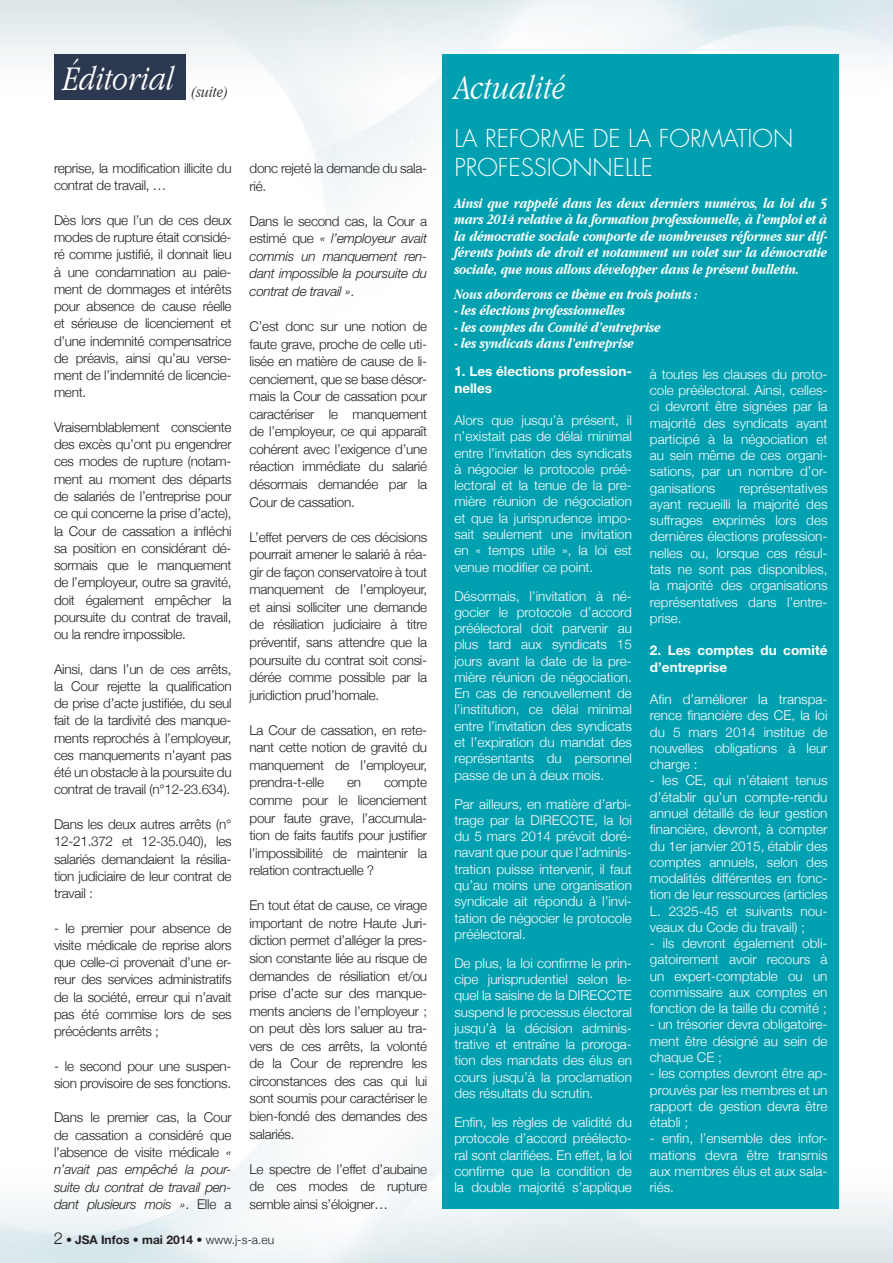
<style>
.page{position:relative;width:893px;height:1263px;background:#fff}
.page>*{position:absolute;margin:0;border:0;box-sizing:border-box;transform-origin:0 0}
.t1{font:italic 300 condensed 36px "Garamond";color:#fff}
.t2{font:300 24px "Futura";color:#fff}
.t3{font:italic 300 condensed 16.5px "Garamond";color:#231f20}
.t4{font:italic 700 condensed 15px/16.5px "Garamond";letter-spacing:-.01em;color:#fff;text-align:justify}
.t5{font:300 13.5px/17.2px "Helvetica Neue";letter-spacing:-.02em;color:#231f20;text-align:justify}
.t6{font:300 13.5px/16.2px "Helvetica Neue";color:#fff;text-align:justify}
.t7{font:italic 300 13.5px/17.5px "Helvetica Neue";letter-spacing:-.02em;color:#231f20;text-align:justify}
.t8{font:700 13.5px/16.2px "Helvetica Neue";color:#fff}
.t9{font:700 12px "Helvetica Neue";color:#231f20}
.s1{font-style:italic}
.s2{font-style:normal}
.s3{font-weight:300;font-size:16.5px}
.s4{font-weight:300}
</style>
<div class="page">
<img style="left:0;top:0;width:893px;height:208px">
<div style="left:54px;top:54px;width:132px;height:45px;background:#2c3750"></div>
<div style="left:442px;top:54px;width:397px;height:1155px;background:#00a0b0"></div>
<p class="t1" style="left:64px;top:58px;width:113px">Éditorial</p>
<p class="t3" style="left:191px;top:83px;width:38px">(suite)</p>
<p class="t5" style="left:54px;top:159px;width:179px">reprise, la modification illicite du contrat de travail, …</p>
<p class="t5" style="left:54px;top:211px;width:179px">Dès lors que l’un de ces deux modes de rupture était considé&shy;ré comme justifié, il donnait lieu à une condamnation au paie&shy;ment de dommages et intérêts pour absence de cause réelle et sérieuse de licenciement et d’une indemnité compensatrice de préavis, ainsi qu’au verse&shy;ment de l’indemnité de licencie&shy;ment.</p>
<p class="t5" style="left:54px;top:418px;width:179px">Vraisemblablement consciente des excès qu’ont pu engendrer ces modes de rupture (notam&shy;ment au moment des départs de salariés de l’entreprise pour ce qui concerne la prise d’acte), la Cour de cassation a infléchi sa position en considérant dé&shy;sormais que le manquement de l’employeur, outre sa gravité, doit également empêcher la poursuite du contrat de travail, ou la rendre impossible.</p>
<p class="t5" style="left:54px;top:660px;width:179px">Ainsi, dans l’un de ces arrêts, la Cour rejette la qualification de prise d’acte justifiée, du seul fait de la tardivité des manque&shy;ments reprochés à l’employeur, ces manquements n’ayant pas été un obstacle à la poursuite du contrat de travail (n°12-23.634).</p>
<p class="t5" style="left:54px;top:815px;width:179px">Dans les deux autres arrêts (n° 12-21.372 et 12-35.040), les salariés demandaient la résilia&shy;tion judiciaire de leur contrat de travail :</p>
<p class="t5" style="left:54px;top:919px;width:179px">- le premier pour absence de visite médicale de reprise alors que celle-ci provenait d’une er&shy;reur des services administratifs de la société, erreur qui n’avait pas été commise lors de ses précédents arrêts ;</p>
<p class="t5" style="left:54px;top:1057px;width:179px">- le second pour une suspen&shy;sion provisoire de ses fonctions.</p>
<p class="t5" style="left:54px;top:1109px;width:179px">Dans le premier cas, la Cour de cassation a considéré que l’absence de visite médicale <span class="s1">« n’avait pas empêché la pour&shy;suite du contrat de travail pen&shy;dant plusieurs mois »</span>. Elle a</p>
<p class="t5" style="left:250px;top:159px;width:179px">donc rejeté la demande du sala&shy;rié.</p>
<p class="t7" style="left:250px;top:212px;width:179px"><span class="s2">Dans le second cas, la Cour a estimé que</span> « l’employeur avait commis un manquement ren&shy;dant impossible la poursuite du contrat de travail »<span class="s2">.</span></p>
<p class="t5" style="left:250px;top:317px;width:179px">C’est donc sur une notion de faute grave, proche de celle uti&shy;lisée en matière de cause de li&shy;cenciement, que se base désor&shy;mais la Cour de cassation pour caractériser le manquement de l’employeur, ce qui apparaît cohérent avec l’exigence d’une réaction immédiate du salarié désormais demandée par la Cour de cassation.</p>
<p class="t5" style="left:250px;top:528px;width:179px">L’effet pervers de ces décisions pourrait amener le salarié à réa&shy;gir de façon conservatoire à tout manquement de l’employeur, et ainsi solliciter une demande de résiliation judiciaire à titre préventif, sans attendre que la poursuite du contrat soit consi&shy;dérée comme possible par la juridiction prud’homale.</p>
<p class="t5" style="left:250px;top:721px;width:179px">La Cour de cassation, en rete&shy;nant cette notion de gravité du manquement de l’employeur, prendra-t-elle</p>
<p class="t5" style="left:250px;top:773px;width:179px;text-indent:134px">compte comme pour le licenciement pour faute grave, l’accumula&shy;tion de faits fautifs pour justifier l’impossibilité de maintenir la relation contractuelle ?</p>
<p class="t5" style="left:250px;top:896px;width:179px">En tout état de cause, ce virage important de notre Haute Juri&shy;diction permet d’alléger la pres&shy;sion constante liée au risque de demandes de résiliation et/ou prise d’acte sur des manque&shy;ments anciens de l’employeur ; on peut dès lors saluer au tra&shy;vers de ces arrêts, la volonté de la Cour de reprendre les circonstances des cas qui lui sont soumis pour caractériser le bien-fondé des demandes des salariés.</p>
<p class="t5" style="left:250px;top:1160px;width:179px">Le spectre de l’effet d’aubaine de ces modes de rupture semble ainsi s’éloigner…</p>
<p class="t5" style="left:347px;top:774px;width:15px">en</p>
<p class="t9" style="left:54px;top:1232px;width:222px"><span class="s3">2</span> <span class="s4">•</span> JSA Infos • mai 2014 <span class="s4">• www.j-s-a.eu</span></p>
<p class="t1" style="left:454px;top:68px;width:113px">Actualité</p>
<p class="t2" style="left:454px;top:123px;width:340px">LA REFORME DE LA FORMATION</p>
<p class="t2" style="left:454px;top:151px;width:200px">PROFESSIONNELLE</p>
<p class="t4" style="left:454px;top:194px;width:375px">Ainsi que rappelé dans les deux derniers numéros, la loi du 5 mars 2014 relative à la formation professionnelle, à l’emploi et à la démocratie sociale comporte de nombreuses réformes sur dif&shy;férents points de droit et notamment un volet sur la démocratie sociale, que nous allons développer dans le présent bulletin.</p>
<p class="t4" style="left:454px;top:285px;width:245px">Nous aborderons ce thème en trois points :</p>
<p class="t4" style="left:454px;top:302px;width:172px">- les élections professionnelles</p>
<p class="t4" style="left:454px;top:318px;width:208px">- les comptes du Comité d’entreprise</p>
<p class="t4" style="left:454px;top:335px;width:181px">- les syndicats dans l’entreprise</p>
<p class="t8" style="left:454px;top:363px;width:179px">1. Les élections profession&shy;nelles</p>
<p class="t6" style="left:454px;top:412px;width:179px">Alors que jusqu’à présent, il n’existait pas de délai minimal entre l’invitation des syndicats à négocier le protocole préé&shy;lectoral et la tenue de la pre&shy;mière réunion de négociation et que la jurisprudence impo&shy;sait seulement une invitation en « temps utile », la loi est venue modifier ce point.</p>
<p class="t6" style="left:454px;top:587px;width:179px">Désormais, l’invitation à né&shy;gocier le protocole d’accord préélectoral doit parvenir au plus tard aux syndicats 15 jours avant la date de la pre&shy;mière réunion de négociation.<br>En cas de renouvellement de l’institution, ce délai minimal entre l’invitation des syndicats et l’expiration du mandat des représentants du personnel passe de un à deux mois.</p>
<p class="t6" style="left:454px;top:795px;width:179px">Par ailleurs, en matière d’arbi&shy;trage par la DIRECCTE, la loi du 5 mars 2014 prévoit doré&shy;navant que pour que l’adminis&shy;tration puisse intervenir, il faut qu’au moins une organisation syndicale ait répondu à l’invi&shy;tation de négocier le protocole préélectoral.</p>
<p class="t6" style="left:454px;top:955px;width:179px">De plus, la loi confirme le prin&shy;cipe jurisprudentiel selon le&shy;quel la saisine de la DIRECCTE suspend le processus électoral jusqu’à la décision adminis&shy;trative et entraîne la proroga&shy;tion des mandats des élus en cours jusqu’à la proclamation des résultats du scrutin.</p>
<p class="t6" style="left:454px;top:1114px;width:179px">Enfin, les règles de validité du protocole d’accord préélecto&shy;ral sont clarifiées. En effet, la loi confirme que la condition de la double majorité s’applique</p>
<p class="t6" style="left:650px;top:366px;width:179px">à toutes les clauses du proto&shy;cole préélectoral. Ainsi, celles&shy;ci devront être signées par la majorité des syndicats ayant participé à la négociation et au sein même de ces organi&shy;sations, par un nombre d’or&shy;ganisations</p>
<p class="t6" style="left:650px;top:479px;width:179px;text-indent:90px">représentatives ayant recueilli la majorité des suffrages exprimés lors des dernières élections profession&shy;nelles ou, lorsque ces résul&shy;tats ne sont pas disponibles, la majorité des organisations représentatives dans l’entre&shy;prise.</p>
<p class="t8" style="left:650px;top:642px;width:179px">2. Les comptes du comité d’entreprise</p>
<p class="t6" style="left:650px;top:691px;width:179px">Afin d’améliorer la transpa&shy;rence financière des CE, la loi du 5 mars 2014 institue de nouvelles obligations à leur charge :</p>
<p class="t6" style="left:650px;top:772px;width:179px">- les CE, qui n’étaient tenus d’établir qu’un compte-rendu annuel détaillé de leur gestion financière, devront, à compter du 1er janvier 2015, établir des comptes annuels, selon des modalités différentes en fonc&shy;tion de leur ressources (articles L. 2325-45 et suivants nou&shy;veaux du Code du travail) ;</p>
<p class="t6" style="left:650px;top:935px;width:179px">- ils devront également obli&shy;gatoirement avoir recours à un expert-comptable ou un commissaire aux comptes en fonction de la taille du comité ;</p>
<p class="t6" style="left:650px;top:1016px;width:179px">- un trésorier devra obligatoire&shy;ment être désigné au sein de chaque CE ;</p>
<p class="t6" style="left:650px;top:1065px;width:179px">- les comptes devront être ap&shy;prouvés par les membres et un rapport de gestion devra être établi ;</p>
<p class="t6" style="left:650px;top:1130px;width:179px">- enfin, l’ensemble des infor&shy;mations devra être transmis aux membres élus et aux sala&shy;riés.</p>
</div>
